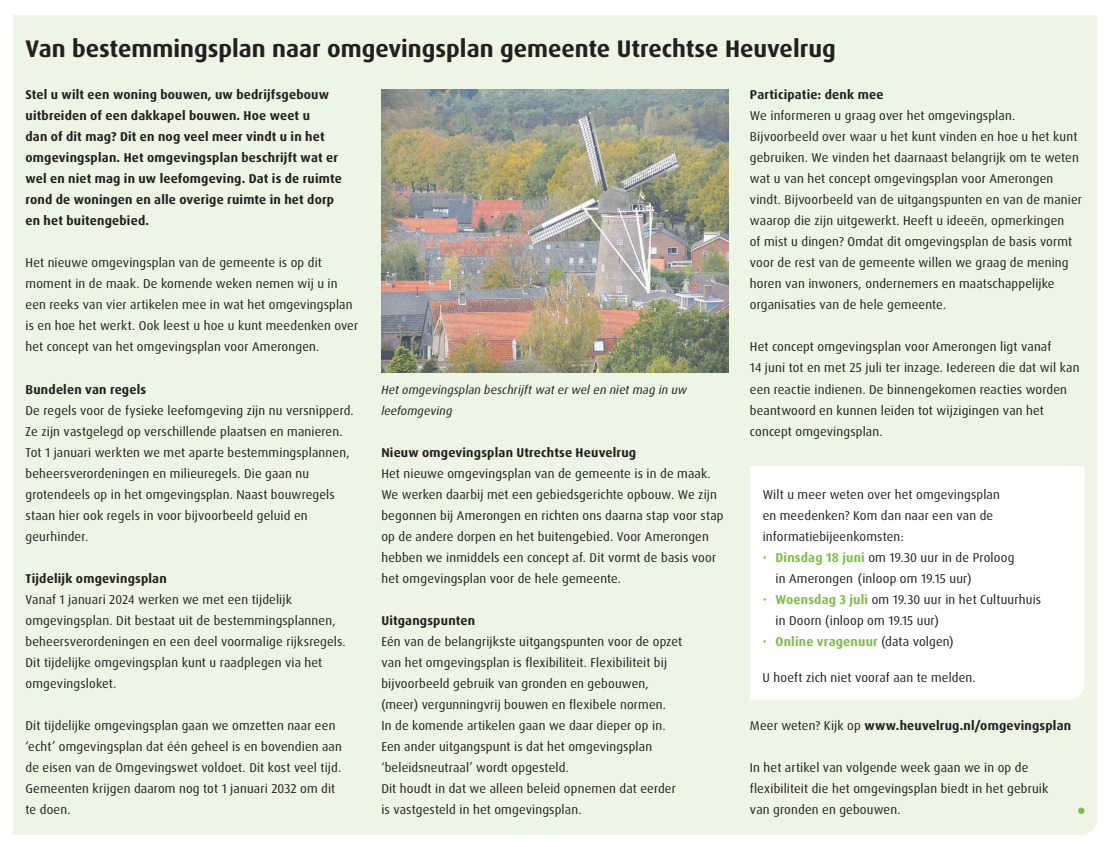
<style>
.page{position:relative;width:1110px;height:847px;background:#fff}
.page>*{position:absolute;margin:0;border:0;box-sizing:border-box;transform-origin:0 0}
.t1{font:700 24px "Dax Pro";color:#231f20}
.t2{font:12.75px/21px "Dax Pro";letter-spacing:.015em;color:#231f20}
.t3{font:700 12.75px/21px "Dax Pro";letter-spacing:.015em;color:#231f20}
.t4{font:700 12.75px "Dax Pro";letter-spacing:.015em;color:#79c142}
.t5{font:italic 12px/21px "Dax Pro";letter-spacing:.015em;color:#231f20}
.s1{color:#79c142}
.s2{font-weight:700;color:#79c142}
.s3{font-weight:400}
.s4{font-weight:400;color:#231f20}
</style>
<div class="page">
<div style="left:13px;top:15px;width:1084px;height:819px;background:#edf5e4"></div>
<svg style="left:1078px;top:807px;width:6px;height:6px"></svg>
<img style="left:381px;top:90px;width:348px;height:282px">
<svg style="left:750px;top:466px;width:334px;height:233px"></svg>
<h1 class="t1" style="left:26px;top:33px;width:812px">Van bestemmingsplan naar omgevingsplan gemeente Utrechtse Heuvelrug</h1>
<p class="t3" style="left:26px;top:84px;width:318px">Stel u wilt een woning bouwen, uw bedrijfsgebouw uitbreiden of een dakkapel bouwen. Hoe weet u<br>dan of dit mag? Dit en nog veel meer vindt u in het omgevingsplan. Het omgevingsplan beschrijft wat er wel en niet mag in uw leefomgeving. Dat is de ruimte rond de woningen en alle overige ruimte in het dorp en het buitengebied.</p>
<p class="t2" style="left:26px;top:252px;width:334px">Het nieuwe omgevingsplan van de gemeente is op dit moment in de maak. De komende weken nemen wij u in een reeks van vier artikelen mee in wat het omgevingsplan is en hoe het werkt. Ook leest u hoe u kunt meedenken over het concept van het omgevingsplan voor Amerongen.</p>
<p class="t3" style="left:26px;top:378px;width:122px">Bundelen van regels</p>
<p class="t2" style="left:26px;top:399px;width:330px">De regels voor de fysieke leefomgeving zijn nu versnipperd.<br>Ze zijn vastgelegd op verschillende plaatsen en manieren.<br>Tot 1 januari werkten we met aparte bestemmingsplannen, beheersverordeningen en milieuregels. Die gaan nu grotendeels op in het omgevingsplan. Naast bouwregels staan hier ook regels in voor bijvoorbeeld geluid en geurhinder.</p>
<p class="t3" style="left:26px;top:567px;width:143px">Tijdelijk omgevingsplan</p>
<p class="t2" style="left:26px;top:588px;width:322px">Vanaf 1 januari 2024 werken we met een tijdelijk omgevingsplan. Dit bestaat uit de bestemmingsplannen, beheersverordeningen en een deel voormalige rijksregels.<br>Dit tijdelijke omgevingsplan kunt u raadplegen via het omgevingsloket.</p>
<p class="t2" style="left:26px;top:714px;width:318px">Dit tijdelijke omgevingsplan gaan we omzetten naar een ‘echt’ omgevingsplan dat één geheel is en bovendien aan de eisen van de Omgevingswet voldoet. Dit kost veel tijd.<br>Gemeenten krijgen daarom nog tot 1 januari 2032 om dit te doen.</p>
<p class="t5" style="left:381px;top:379px;width:307px">Het omgevingsplan beschrijft wat er wel en niet mag in uw leefomgeving</p>
<p class="t3" style="left:381px;top:441px;width:256px">Nieuw omgevingsplan Utrechtse Heuvelrug</p>
<p class="t2" style="left:381px;top:462px;width:344px">Het nieuwe omgevingsplan van de gemeente is in de maak.<br>We werken daarbij met een gebiedsgerichte opbouw. We zijn begonnen bij Amerongen en richten ons daarna stap voor stap op de andere dorpen en het buitengebied. Voor Amerongen hebben we inmiddels een concept af. Dit vormt de basis voor het omgevingsplan voor de hele gemeente.</p>
<p class="t3" style="left:381px;top:609px;width:95px">Uitgangspunten</p>
<p class="t2" style="left:381px;top:630px;width:302px">Eén van de belangrijkste uitgangspunten voor de opzet van het omgevingsplan is flexibiliteit. Flexibiliteit bij bijvoorbeeld gebruik van gronden en gebouwen, (meer) vergunningvrij bouwen en flexibele normen.<br>In de komende artikelen gaan we daar dieper op in.<br>Een ander uitgangspunt is dat het omgevingsplan ‘beleidsneutraal’ wordt opgesteld.<br>Dit houdt in dat we alleen beleid opnemen dat eerder is vastgesteld in het omgevingsplan.</p>
<p class="t3" style="left:750px;top:84px;width:135px">Participatie: denk mee</p>
<p class="t2" style="left:750px;top:105px;width:333px">We informeren u graag over het omgevingsplan.<br>Bijvoorbeeld over waar u het kunt vinden en hoe u het kunt gebruiken. We vinden het daarnaast belangrijk om te weten wat u van het concept omgevingsplan voor Amerongen vindt. Bijvoorbeeld van de uitgangspunten en van de manier waarop die zijn uitgewerkt. Heeft u ideeën, opmerkingen<br>of mist u dingen? Omdat dit omgevingsplan de basis vormt voor de rest van de gemeente willen we graag de mening horen van inwoners, ondernemers en maatschappelijke organisaties van de hele gemeente.</p>
<p class="t2" style="left:750px;top:336px;width:331px">Het concept omgevingsplan voor Amerongen ligt vanaf<br>14 juni tot en met 25 juli ter inzage. Iedereen die dat wil kan een reactie indienen. De binnengekomen reacties worden beantwoord en kunnen leiden tot wijzigingen van het concept omgevingsplan.</p>
<p class="t2" style="left:763px;top:483px;width:239px">Wilt u meer weten over het omgevingsplan en meedenken? Kom dan naar een van de informatiebijeenkomsten:</p>
<p class="t2" style="left:775px;top:546px;width:240px;text-indent:-13px"><span class="s1">•</span> <span class="s2">Dinsdag 18 juni</span> om 19.30 uur in de Proloog in Amerongen (inloop om 19.15 uur)</p>
<p class="t2" style="left:775px;top:588px;width:267px;text-indent:-13px"><span class="s1">•</span> <span class="s2">Woensdag 3 juli</span> om 19.30 uur in het Cultuurhuis in Doorn (inloop om 19.15 uur)</p>
<p class="t4" style="left:763px;top:632px;width:192px"><span class="s3">•</span> Online vragenuur <span class="s4">(data volgen)</span></p>
<p class="t2" style="left:763px;top:666px;width:215px">U hoeft zich niet vooraf aan te melden.</p>
<p class="t3" style="left:750px;top:714px;width:323px"><span class="s3">Meer weten? Kijk op</span> www.heuvelrug.nl/omgevingsplan</p>
<p class="t2" style="left:750px;top:756px;width:300px">In het artikel van volgende week gaan we in op de flexibiliteit die het omgevingsplan biedt in het gebruik van gronden en gebouwen.</p>
</div>
